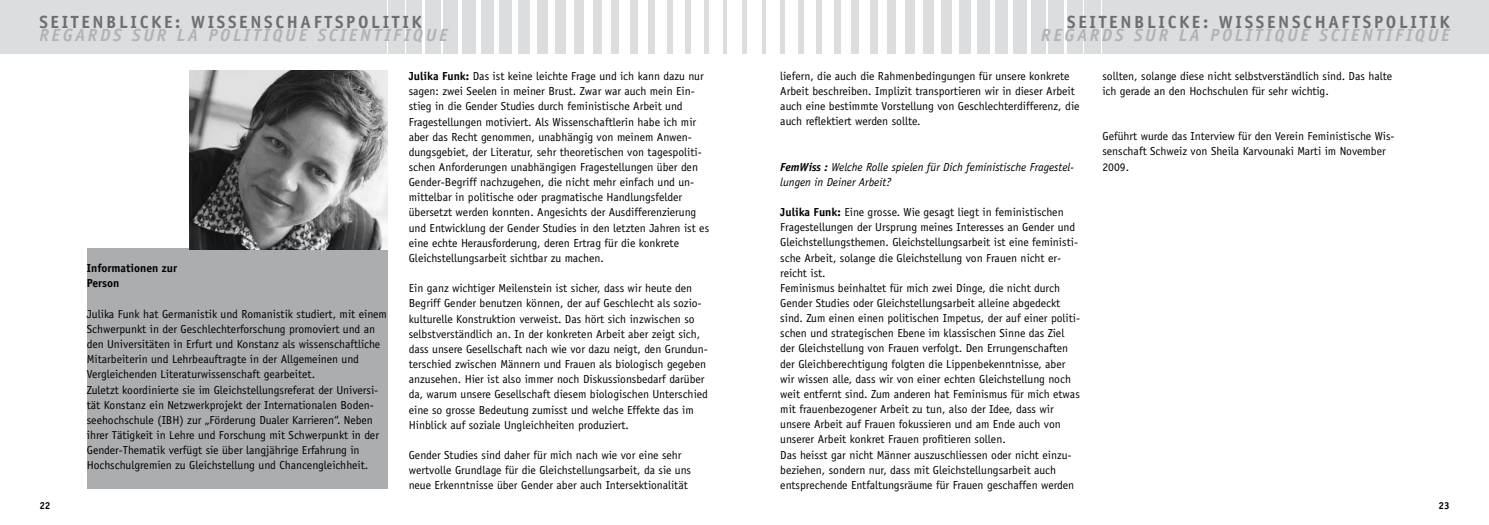
<style>
.page{position:relative;width:1489px;height:525px;background:#fff}
.page>*{position:absolute;margin:0;border:0;box-sizing:border-box;transform-origin:0 0}
.t1{font:700 17.62px "Officina Sans";letter-spacing:.15em;color:#6d6e71}
.t2{font:italic 700 17.62px "Officina Sans";letter-spacing:.15em;color:#b1b4b6}
.t3{font:11.62px/15.1px "Officina Sans";color:#000}
.t4{font:italic 11.62px/15.1px "Officina Sans";color:#000}
.t5{font:700 11.62px/15.1px "Officina Sans";color:#000}
.t6{font:700 10.12px "Officina Sans";color:#000}
.s1{font-weight:700}
</style>
<div class="page">
<div style="left:87px;top:248px;width:300px;height:240px;background:#abadaf"></div>
<img style="left:190px;top:71px;width:197px;height:178px">
<div style="left:0;top:0;width:386px;height:54px;background:#dcddde"></div>
<hr style="left:741px;top:0;width:3px;height:54px;background:#dcddde">
<hr style="left:723px;top:0;width:3px;height:54px;background:#dcddde">
<hr style="left:704px;top:0;width:4px;height:54px;background:#dcddde">
<div style="left:685px;top:0;width:5px;height:54px;background:#dcddde"></div>
<div style="left:667px;top:0;width:6px;height:54px;background:#dcddde"></div>
<div style="left:648px;top:0;width:7px;height:54px;background:#dcddde"></div>
<div style="left:630px;top:0;width:7px;height:54px;background:#dcddde"></div>
<div style="left:611px;top:0;width:8px;height:54px;background:#dcddde"></div>
<div style="left:592px;top:0;width:9px;height:54px;background:#dcddde"></div>
<div style="left:574px;top:0;width:9px;height:54px;background:#dcddde"></div>
<div style="left:555px;top:0;width:10px;height:54px;background:#dcddde"></div>
<div style="left:537px;top:0;width:10px;height:54px;background:#dcddde"></div>
<div style="left:518px;top:0;width:11px;height:54px;background:#dcddde"></div>
<div style="left:499px;top:0;width:13px;height:54px;background:#dcddde"></div>
<div style="left:481px;top:0;width:13px;height:54px;background:#dcddde"></div>
<div style="left:462px;top:0;width:14px;height:54px;background:#dcddde"></div>
<div style="left:444px;top:0;width:14px;height:54px;background:#dcddde"></div>
<div style="left:425px;top:0;width:15px;height:54px;background:#dcddde"></div>
<div style="left:406px;top:0;width:16px;height:54px;background:#dcddde"></div>
<div style="left:388px;top:0;width:16px;height:54px;background:#dcddde"></div>
<div style="left:1102px;top:0;width:386px;height:54px;background:#dcddde"></div>
<hr style="left:744px;top:0;width:3px;height:54px;background:#dcddde">
<hr style="left:762px;top:0;width:4px;height:54px;background:#dcddde">
<hr style="left:780px;top:0;width:4px;height:54px;background:#dcddde">
<div style="left:798px;top:0;width:5px;height:54px;background:#dcddde"></div>
<div style="left:816px;top:0;width:5px;height:54px;background:#dcddde"></div>
<div style="left:834px;top:0;width:6px;height:54px;background:#dcddde"></div>
<div style="left:851px;top:0;width:8px;height:54px;background:#dcddde"></div>
<div style="left:869px;top:0;width:8px;height:54px;background:#dcddde"></div>
<div style="left:887px;top:0;width:9px;height:54px;background:#dcddde"></div>
<div style="left:905px;top:0;width:9px;height:54px;background:#dcddde"></div>
<div style="left:923px;top:0;width:10px;height:54px;background:#dcddde"></div>
<div style="left:941px;top:0;width:11px;height:54px;background:#dcddde"></div>
<div style="left:959px;top:0;width:11px;height:54px;background:#dcddde"></div>
<div style="left:977px;top:0;width:12px;height:54px;background:#dcddde"></div>
<div style="left:995px;top:0;width:12px;height:54px;background:#dcddde"></div>
<div style="left:1012px;top:0;width:14px;height:54px;background:#dcddde"></div>
<div style="left:1030px;top:0;width:15px;height:54px;background:#dcddde"></div>
<div style="left:1048px;top:0;width:15px;height:54px;background:#dcddde"></div>
<div style="left:1066px;top:0;width:16px;height:54px;background:#dcddde"></div>
<div style="left:1084px;top:0;width:16px;height:54px;background:#dcddde"></div>
<h1 class="t1" style="left:39px;top:11px;width:384px">SEITENBLICKE: WISSENSCHAFTSPOLITIK</h1>
<h1 class="t2" style="left:39px;top:24px;width:410px">REGARDS SUR LA POLITIQUE SCIENTIFIQUE</h1>
<p class="t6" style="left:39px;top:498px;width:13px">22</p>
<p class="t5" style="left:87px;top:260px;width:92px">Informationen zur<br>Person</p>
<p class="t3" style="left:87px;top:306px;width:301px">Julika Funk hat Germanistik und Romanistik studiert, mit einem Schwerpunkt in der Geschlechterforschung promoviert und an den Universitäten in Erfurt und Konstanz als wissenschaftliche Mitarbeiterin und Lehrbeauftragte in der Allgemeinen und Vergleichenden Literaturwissenschaft gearbeitet.<br>Zuletzt koordinierte sie im Gleichstellungsreferat der Universi&shy;tät Konstanz ein Netzwerkprojekt der Internationalen Boden&shy;seehochschule (IBH) zur „Förderung Dualer Karrieren“. Neben ihrer Tätigkeit in Lehre und Forschung mit Schwerpunkt in der Gender-Thematik verfügt sie über langjährige Erfahrung in Hochschulgremien zu Gleichstellung und Chancengleichheit.</p>
<p class="t3" style="left:409px;top:68px;width:302px"><span class="s1">Julika Funk:</span> Das ist keine leichte Frage und ich kann dazu nur sagen: zwei Seelen in meiner Brust. Zwar war auch mein Ein&shy;stieg in die Gender Studies durch feministische Arbeit und Fragestellungen motiviert. Als Wissenschaftlerin habe ich mir aber das Recht genommen, unabhängig von meinem Anwen&shy;dungsgebiet, der Literatur, sehr theoretischen von tagespoliti&shy;schen Anforderungen unabhängigen Fragestellungen über den Gender-Begriff nachzugehen, die nicht mehr einfach und un&shy;mittelbar in politische oder pragmatische Handlungsfelder übersetzt werden konnten. Angesichts der Ausdifferenzierung und Entwicklung der Gender Studies in den letzten Jahren ist es eine echte Herausforderung, deren Ertrag für die konkrete Gleichstellungsarbeit sichtbar zu machen.</p>
<p class="t3" style="left:409px;top:280px;width:300px">Ein ganz wichtiger Meilenstein ist sicher, dass wir heute den Begriff Gender benutzen können, der auf Geschlecht als sozio&shy;kulturelle Konstruktion verweist. Das hört sich inzwischen so selbstverständlich an. In der konkreten Arbeit aber zeigt sich, dass unsere Gesellschaft nach wie vor dazu neigt, den Grundun&shy;terschied zwischen Männern und Frauen als biologisch gegeben anzusehen. Hier ist also immer noch Diskussionsbedarf darüber da, warum unsere Gesellschaft diesem biologischen Unterschied eine so grosse Bedeutung zumisst und welche Effekte das im Hinblick auf soziale Ungleichheiten produziert.</p>
<p class="t3" style="left:409px;top:447px;width:284px">Gender Studies sind daher für mich nach wie vor eine sehr wertvolle Grundlage für die Gleichstellungsarbeit, da sie uns neue Erkenntnisse über Gender aber auch Intersektionalität</p>
<h1 class="t1" style="left:1067px;top:11px;width:384px">SEITENBLICKE: WISSENSCHAFTSPOLITIK</h1>
<h1 class="t2" style="left:1041px;top:24px;width:410px">REGARDS SUR LA POLITIQUE SCIENTIFIQUE</h1>
<p class="t3" style="left:1102px;top:68px;width:291px">sollten, solange diese nicht selbstverständlich sind. Das halte ich gerade an den Hochschulen für sehr wichtig.</p>
<p class="t3" style="left:1102px;top:129px;width:294px">Geführt wurde das Interview für den Verein Feministische Wis&shy;senschaft Schweiz von Sheila Karvounaki Marti im November<br>2009.</p>
<p class="t3" style="left:780px;top:68px;width:300px">liefern, die auch die Rahmenbedingungen für unsere konkrete Arbeit beschreiben. Implizit transportieren wir in dieser Arbeit auch eine bestimmte Vorstellung von Geschlechterdifferenz, die auch reflektiert werden sollte.</p>
<p class="t4" style="left:780px;top:159px;width:295px"><span class="s1">FemWiss :</span> Welche Rolle spielen für Dich feministische Fragestel&shy;lungen in Deiner Arbeit?</p>
<p class="t3" style="left:780px;top:204px;width:301px"><span class="s1">Julika Funk:</span> Eine grosse. Wie gesagt liegt in feministischen Fragestellungen der Ursprung meines Interesses an Gender und Gleichstellungsthemen. Gleichstellungsarbeit ist eine feministi&shy;sche Arbeit, solange die Gleichstellung von Frauen nicht er&shy;reicht ist.<br>Feminismus beinhaltet für mich zwei Dinge, die nicht durch Gender Studies oder Gleichstellungsarbeit alleine abgedeckt sind. Zum einen einen politischen Impetus, der auf einer politi&shy;schen und strategischen Ebene im klassischen Sinne das Ziel der Gleichstellung von Frauen verfolgt. Den Errungenschaften der Gleichberechtigung folgten die Lippenbekenntnisse, aber wir wissen alle, dass wir von einer echten Gleichstellung noch weit entfernt sind. Zum anderen hat Feminismus für mich etwas mit frauenbezogener Arbeit zu tun, also der Idee, dass wir unsere Arbeit auf Frauen fokussieren und am Ende auch von unserer Arbeit konkret Frauen profitieren sollen.<br>Das heisst gar nicht Männer auszuschliessen oder nicht einzu&shy;beziehen, sondern nur, dass mit Gleichstellungsarbeit auch entsprechende Entfaltungsräume für Frauen geschaffen werden</p>
<p class="t6" style="left:1438px;top:498px;width:13px">23</p>
</div>
